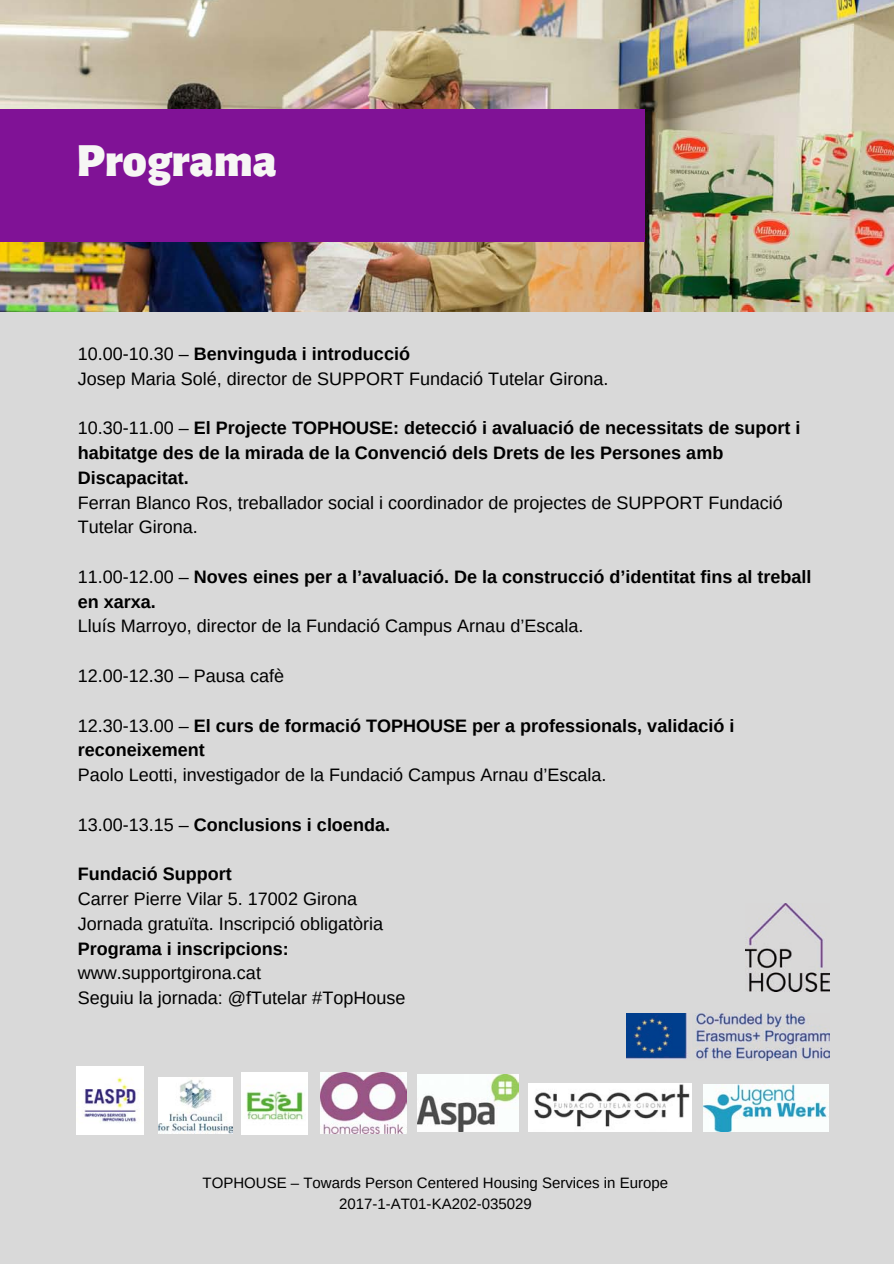
<style>
.page{position:relative;width:894px;height:1264px;background:#fff}
.page>*{position:absolute;margin:0;border:0;box-sizing:border-box;transform-origin:0 0}
.t1{font:900 48px "Alegreya Sans";color:#f6f6f4}
.t2{font:18px/24.8px "Arimo";color:#000}
.t3{font:700 18px/24.8px "Arimo";color:#000}
.t4{font:15px/20.2px "Arimo";color:#000;text-align:center}
.s1{font-weight:700}
.s2{font-weight:400}
</style>
<div class="page">
<img style="left:0;top:0;width:893px;height:312px">
<div style="left:0;top:312px;width:893px;height:951px;background:#d9d9d9"></div>
<div style="left:0;top:109px;width:644px;height:133px;background:#801296"></div>
<img style="left:745px;top:903px;width:83px;height:88px">
<img style="left:626px;top:1013px;width:203px;height:47px">
<img style="left:76px;top:1066px;width:68px;height:68px">
<img style="left:158px;top:1077px;width:74px;height:56px">
<img style="left:242px;top:1072px;width:65px;height:62px">
<img style="left:320px;top:1072px;width:86px;height:61px">
<img style="left:417px;top:1074px;width:101px;height:57px">
<img style="left:528px;top:1083px;width:163px;height:48px">
<img style="left:703px;top:1084px;width:125px;height:47px">
<h1 class="t1" style="left:76px;top:133px;width:202px">Programa</h1>
<p class="t2" style="left:78px;top:341px;width:532px">10.00-10.30 – <span class="s1">Benvinguda i introducció<br></span>Josep Maria Solé, director de SUPPORT Fundació Tutelar Girona.</p>
<p class="t3" style="left:78px;top:415px;width:724px"><span class="s2">10.30-11.00 –</span> El Projecte TOPHOUSE: detecció i avaluació de necessitats de suport i habitatge des de la mirada de la Convenció dels Drets de les Persones amb<br>Discapacitat.</p>
<p class="t2" style="left:78px;top:490px;width:706px">Ferran Blanco Ros, treballador social i coordinador de projectes de SUPPORT Fundació<br>Tutelar Girona.</p>
<p class="t3" style="left:78px;top:564px;width:735px"><span class="s2">11.00-12.00 –</span> Noves eines per a l’avaluació. De la construcció d’identitat fins al treball en xarxa.</p>
<p class="t2" style="left:78px;top:614px;width:507px">Lluís Marroyo, director de la Fundació Campus Arnau d’Escala.</p>
<p class="t2" style="left:78px;top:663px;width:208px">12.00-12.30 – Pausa cafè</p>
<p class="t3" style="left:78px;top:713px;width:658px"><span class="s2">12.30-13.00 –</span> El curs de formació TOPHOUSE per a professionals, validació i reconeixement</p>
<p class="t2" style="left:78px;top:762px;width:530px">Paolo Leotti, investigador de la Fundació Campus Arnau d’Escala.</p>
<p class="t3" style="left:78px;top:812px;width:314px"><span class="s2">13.00-13.15 –</span> Conclusions i cloenda.</p>
<p class="t3" style="left:78px;top:861px;width:155px">Fundació Support</p>
<p class="t2" style="left:78px;top:886px;width:307px">Carrer Pierre Vilar 5. 17002 Girona<br>Jornada gratuïta. Inscripció obligatòria</p>
<p class="t3" style="left:78px;top:936px;width:213px">Programa i inscripcions:</p>
<p class="t2" style="left:78px;top:960px;width:329px">www.supportgirona.cat<br>Seguiu la jornada: @fTutelar #TopHouse</p>
<p class="t4" style="left:202px;top:1172px;width:467px">TOPHOUSE – Towards Person Centered Housing Services in Europe<br>2017-1-AT01-KA202-035029</p>
</div>
